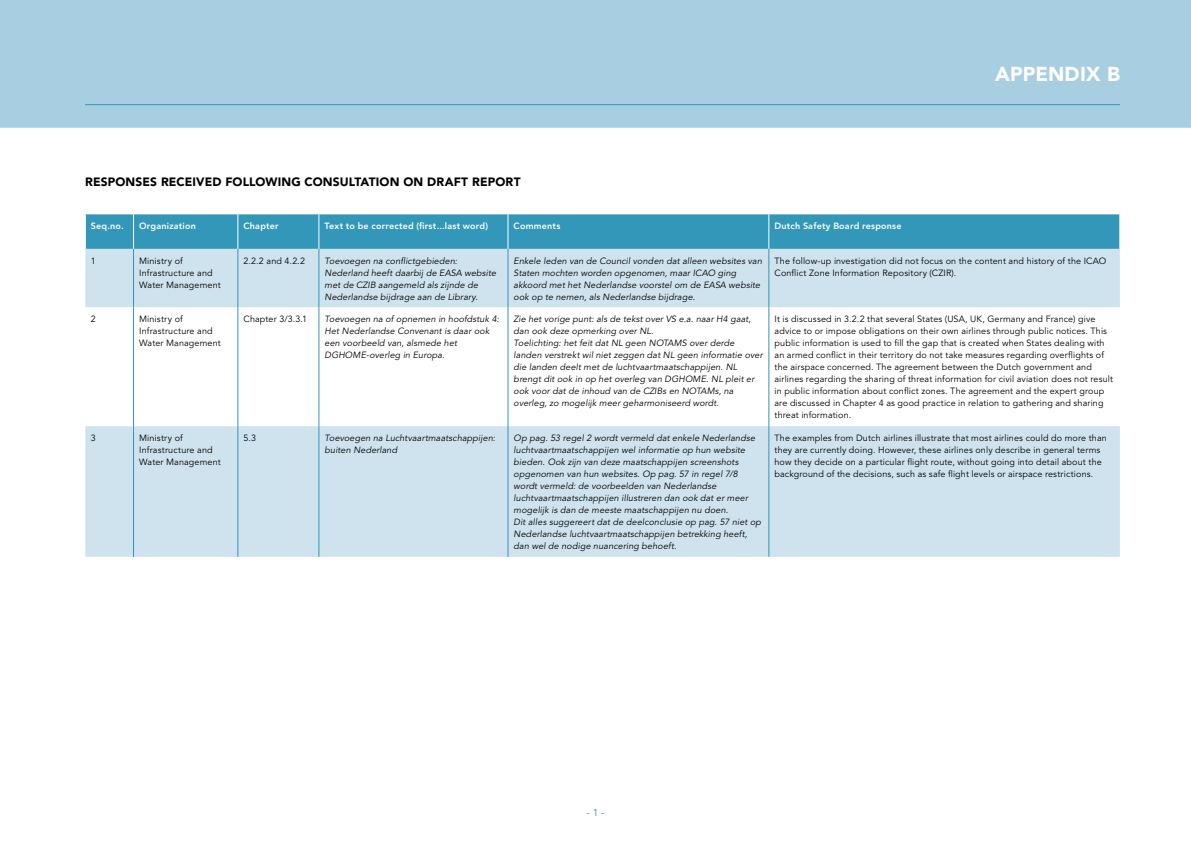
<style>
.page{position:relative;width:1191px;height:842px;background:#fff}
.page>*{position:absolute;margin:0;border:0;box-sizing:border-box;transform-origin:0 0}
.t1{font:900 20px "Avenir LT Std";letter-spacing:.01em;color:#fff}
.t2{font:900 12px "Avenir LT Std";letter-spacing:.01em;color:#000}
.t3{font:10px "Avenir LT Std";color:#3397b9}
.t4{font:italic 9px/12px "Avenir LT Std";letter-spacing:.015em;color:#000}
.t5{font:9px/12px "Avenir LT Std";letter-spacing:.015em;color:#000}
.t6{font:800 9px "Avenir LT Std";letter-spacing:.02em;color:#fff}
</style>
<div class="page">
<div style="left:0;top:0;width:1191px;height:128px;background:#a8cee1"></div>
<hr style="left:85px;top:104px;width:1035px;height:1px;background:#3397b9">
<div style="left:86px;top:214px;width:1033px;height:35px;background:#3397b9"></div>
<div style="left:85px;top:249px;width:1034px;height:308px;background:#cfe3ee"></div>
<svg style="left:85px;top:307px;width:1034px;height:119px"></svg>
<hr style="left:133px;top:214px;width:1px;height:35px;background:#fff">
<hr style="left:238px;top:214px;width:1px;height:35px;background:#fff">
<hr style="left:319px;top:214px;width:1px;height:35px;background:#fff">
<hr style="left:508px;top:214px;width:1px;height:35px;background:#fff">
<hr style="left:768px;top:214px;width:1px;height:35px;background:#fff">
<hr style="left:238px;top:249px;width:1px;height:58px;background:#3397b9">
<hr style="left:319px;top:249px;width:1px;height:58px;background:#3397b9">
<hr style="left:508px;top:249px;width:1px;height:58px;background:#3397b9">
<hr style="left:768px;top:249px;width:1px;height:58px;background:#3397b9">
<hr style="left:133px;top:307px;width:1px;height:119px;background:#3397b9">
<hr style="left:238px;top:307px;width:1px;height:119px;background:#3397b9">
<hr style="left:319px;top:307px;width:1px;height:119px;background:#3397b9">
<hr style="left:508px;top:307px;width:1px;height:119px;background:#3397b9">
<hr style="left:768px;top:307px;width:1px;height:119px;background:#3397b9">
<hr style="left:133px;top:426px;width:1px;height:131px;background:#3397b9">
<hr style="left:238px;top:426px;width:1px;height:131px;background:#3397b9">
<hr style="left:319px;top:426px;width:1px;height:131px;background:#3397b9">
<hr style="left:508px;top:426px;width:1px;height:131px;background:#3397b9">
<hr style="left:768px;top:426px;width:1px;height:131px;background:#3397b9">
<hr style="left:133px;top:249px;width:1px;height:58px;background:#3397b9">
<h1 class="t1" style="left:995px;top:62px;width:126px">APPENDIX B</h1>
<h2 class="t2" style="left:85px;top:175px;width:437px">RESPONSES RECEIVED FOLLOWING CONSULTATION ON DRAFT REPORT</h2>
<p class="t6" style="left:91px;top:220px;width:34px">Seq.no.</p>
<p class="t6" style="left:139px;top:220px;width:58px">Organization</p>
<p class="t6" style="left:243px;top:220px;width:37px">Chapter</p>
<p class="t6" style="left:324px;top:220px;width:165px">Text to be corrected (first...last word)</p>
<p class="t6" style="left:513px;top:220px;width:48px">Comments</p>
<p class="t6" style="left:774px;top:220px;width:129px">Dutch Safety Board response</p>
<p class="t5" style="left:91px;top:255px;width:7px">1</p>
<p class="t5" style="left:139px;top:255px;width:83px">Ministry of<br>Infrastructure and<br>Water Management</p>
<p class="t5" style="left:243px;top:255px;width:63px">2.2.2 and 4.2.2</p>
<p class="t4" style="left:324px;top:255px;width:173px">Toevoegen na conflictgebieden:<br>Nederland heeft daarbij de EASA website met de CZIB aangemeld als zijnde de Nederlandse bijdrage aan de Library.</p>
<p class="t4" style="left:513px;top:255px;width:250px">Enkele leden van de Council vonden dat alleen websites van Staten mochten worden opgenomen, maar ICAO ging akkoord met het Nederlandse voorstel om de EASA website ook op te nemen, als Nederlandse bijdrage.</p>
<p class="t5" style="left:774px;top:255px;width:333px">The follow-up investigation did not focus on the content and history of the ICAO<br>Conflict Zone Information Repository (CZIR).</p>
<p class="t5" style="left:91px;top:314px;width:7px">2</p>
<p class="t5" style="left:139px;top:314px;width:83px">Ministry of<br>Infrastructure and<br>Water Management</p>
<p class="t5" style="left:243px;top:314px;width:65px">Chapter 3/3.3.1</p>
<p class="t4" style="left:324px;top:314px;width:176px">Toevoegen na of opnemen in hoofdstuk 4:<br>Het Nederlandse Convenant is daar ook een voorbeeld van, alsmede het DGHOME-overleg in Europa.</p>
<p class="t4" style="left:513px;top:314px;width:250px">Zie het vorige punt: als de tekst over VS e.a. naar H4 gaat, dan ook deze opmerking over NL.<br>Toelichting: het feit dat NL geen NOTAMS over derde landen verstrekt wil niet zeggen dat NL geen informatie over die landen deelt met de luchtvaartmaatschappijen. NL brengt dit ook in op het overleg van DGHOME. NL pleit er ook voor dat de inhoud van de CZIBs en NOTAMs, na overleg, zo mogelijk meer geharmoniseerd wordt.</p>
<p class="t5" style="left:774px;top:314px;width:340px">It is discussed in 3.2.2 that several States (USA, UK, Germany and France) give advice to or impose obligations on their own airlines through public notices. This public information is used to fill the gap that is created when States dealing with an armed conflict in their territory do not take measures regarding overflights of the airspace concerned. The agreement between the Dutch government and airlines regarding the sharing of threat information for civil aviation does not result in public information about conflict zones. The agreement and the expert group are discussed in Chapter 4 as good practice in relation to gathering and sharing threat information.</p>
<p class="t5" style="left:91px;top:432px;width:7px">3</p>
<p class="t5" style="left:139px;top:432px;width:83px">Ministry of<br>Infrastructure and<br>Water Management</p>
<p class="t5" style="left:243px;top:432px;width:14px">5.3</p>
<p class="t4" style="left:324px;top:432px;width:172px">Toevoegen na Luchtvaartmaatschappijen: buiten Nederland</p>
<p class="t4" style="left:513px;top:432px;width:249px">Op pag. 53 regel 2 wordt vermeld dat enkele Nederlandse luchtvaartmaatschappijen wel informatie op hun website bieden. Ook zijn van deze maatschappijen screenshots opgenomen van hun websites. Op pag. 57 in regel 7/8 wordt vermeld: de voorbeelden van Nederlandse luchtvaartmaatschappijen illustreren dan ook dat er meer mogelijk is dan de meeste maatschappijen nu doen.<br>Dit alles suggereert dat de deelconclusie op pag. 57 niet op Nederlandse luchtvaartmaatschappijen betrekking heeft, dan wel de nodige nuancering behoeft.</p>
<p class="t5" style="left:774px;top:432px;width:334px">The examples from Dutch airlines illustrate that most airlines could do more than they are currently doing. However, these airlines only describe in general terms how they decide on a particular flight route, without going into detail about the background of the decisions, such as safe flight levels or airspace restrictions.</p>
<p class="t3" style="left:586px;top:807px;width:20px">- 1 -</p>
</div>
